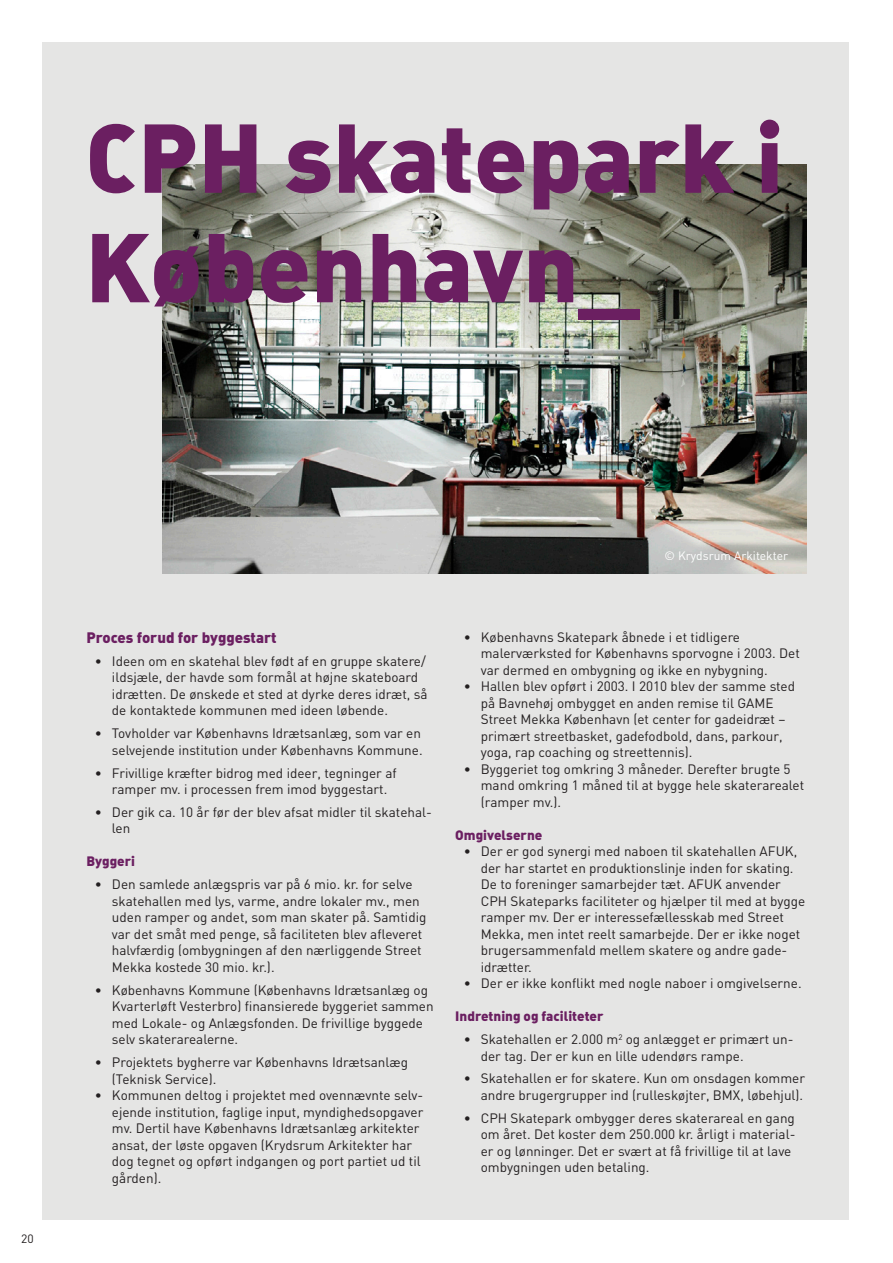
<style>
.page{position:relative;width:893px;height:1263px;background:#fff}
.page>*{position:absolute;margin:0;border:0;box-sizing:border-box;transform-origin:0 0}
.t1{font:96px/109.5px "DIN Black Alternate";color:#6b1f61}
.Lille_brødtekst{font:15px "DIN Black Alternate";color:#6b1f61}
.t2{font:13.5px/16.5px "DIN";color:#231f20}
.Lille_brødtekst-2{font:13.5px "DIN Black Alternate";color:#6b1f61}
.t3{font:12px "DIN Regular Alternate";color:#fff}
.t4{font:12px "DIN";color:#231f20}
</style>
<div class="page">
<div style="left:43px;top:43px;width:806px;height:1177px;background:#e5e5e4"></div>
<img style="left:162px;top:164px;width:644px;height:409px">
<p class="t1" style="left:85px;top:101px;width:700px">CPH skatepark i<br>København_</p>
<p class="t4" style="left:21px;top:1231px;width:14px">20</p>
<p class="t3" style="left:664px;top:548px;width:125px">© Krydsrum Arkitekter</p>
<p class="Lille_brødtekst" style="left:86px;top:628px;width:192px">Proces forud for byggestart</p>
<p class="t2" style="left:112px;top:652px;width:317px;text-indent:-17px">• Ideen om en skatehal blev født af en gruppe skatere/ ildsjæle, der havde som formål at højne skateboard idrætten. De ønskede et sted at dyrke deres idræt, så de kontaktede kommunen med ideen løbende.</p>
<p class="t2" style="left:95px;top:725px;width:329px;text-align:right">• Tovholder var Københavns Idrætsanlæg, som var en selvejende institution under Københavns Kommune.</p>
<p class="t2" style="left:95px;top:764px;width:303px;text-align:center">• Frivillige kræfter bidrog med ideer, tegninger af ramper mv. i processen frem imod byggestart.</p>
<p class="t2" style="left:112px;top:803px;width:321px;text-indent:-17px">• Der gik ca. 10 år før der blev afsat midler til skatehal&shy;len</p>
<p class="Lille_brødtekst-2" style="left:86px;top:853px;width:50px">Byggeri</p>
<p class="t2" style="left:112px;top:876px;width:316px;text-indent:-17px">• Den samlede anlægspris var på 6 mio. kr. for selve skatehallen med lys, varme, andre lokaler mv., men uden ramper og andet, som man skater på. Samtidig var det småt med penge, så faciliteten blev afleveret halvfærdig (ombygningen af den nærliggende Street Mekka kostede 30 mio. kr.).</p>
<p class="t2" style="left:112px;top:981px;width:323px;text-indent:-17px">• Københavns Kommune (Københavns Idrætsanlæg og Kvarterløft Vesterbro) finansierede byggeriet sammen med Lokale- og Anlægsfonden. De frivillige byggede selv skaterarealerne.</p>
<p class="t2" style="left:112px;top:1053px;width:298px;text-indent:-17px">• Projektets bygherre var Københavns Idrætsanlæg (Teknisk Service).</p>
<p class="t2" style="left:112px;top:1086px;width:313px;text-indent:-17px">• Kommunen deltog i projektet med ovennævnte selv&shy;ejende institution, faglige input, myndighedsopgaver mv. Dertil have Københavns Idrætsanlæg arkitekter ansat, der løste opgaven (Krydsrum Arkitekter har dog tegnet og opført indgangen og port partiet ud til gården).</p>
<p class="t2" style="left:481px;top:628px;width:321px;text-indent:-17px">• Københavns Skatepark åbnede i et tidligere malerværksted for Københavns sporvogne i 2003. Det var dermed en ombygning og ikke en nybygning.</p>
<p class="t2" style="left:481px;top:678px;width:316px;text-indent:-17px">• Hallen blev opført i 2003. I 2010 blev der samme sted på Bavnehøj ombygget en anden remise til GAME Street Mekka København (et center for gadeidræt – primært streetbasket, gadefodbold, dans, parkour, yoga, rap coaching og streettennis).</p>
<p class="t2" style="left:481px;top:760px;width:325px;text-indent:-17px">• Byggeriet tog omkring 3 måneder. Derefter brugte 5 mand omkring 1 måned til at bygge hele skaterarealet (ramper mv.).</p>
<p class="Lille_brødtekst-2" style="left:455px;top:826px;width:89px">Omgivelserne</p>
<p class="t2" style="left:481px;top:843px;width:326px;text-indent:-17px">• Der er god synergi med naboen til skatehallen AFUK, der har startet en produktionslinje inden for skating.<br>De to foreninger samarbejder tæt. AFUK anvender CPH Skateparks faciliteter og hjælper til med at bygge ramper mv. Der er interessefællesskab med Street Mekka, men intet reelt samarbejde. Der er ikke noget brugersammenfald mellem skatere og andre gade&shy;idrætter.</p>
<p class="t2" style="left:464px;top:975px;width:339px">• Der er ikke konflikt med nogle naboer i omgivelserne.</p>
<p class="Lille_brødtekst-2" style="left:455px;top:1007px;width:150px">Indretning og faciliteter</p>
<p class="t2" style="left:481px;top:1030px;width:314px;text-indent:-17px">• Skatehallen er 2.000 m<sup>2</sup> og anlægget er primært un&shy;der tag. Der er kun en lille udendørs rampe.</p>
<p class="t2" style="left:464px;top:1070px;width:343px;text-align:right">• Skatehallen er for skatere. Kun om onsdagen kommer andre brugergrupper ind (rulleskøjter, BMX, løbehjul).</p>
<p class="t2" style="left:481px;top:1109px;width:316px;text-indent:-17px">• CPH Skatepark ombygger deres skaterareal en gang om året. Det koster dem 250.000 kr. årligt i material&shy;er og lønninger. Det er svært at få frivillige til at lave ombygningen uden betaling.</p>
</div>
